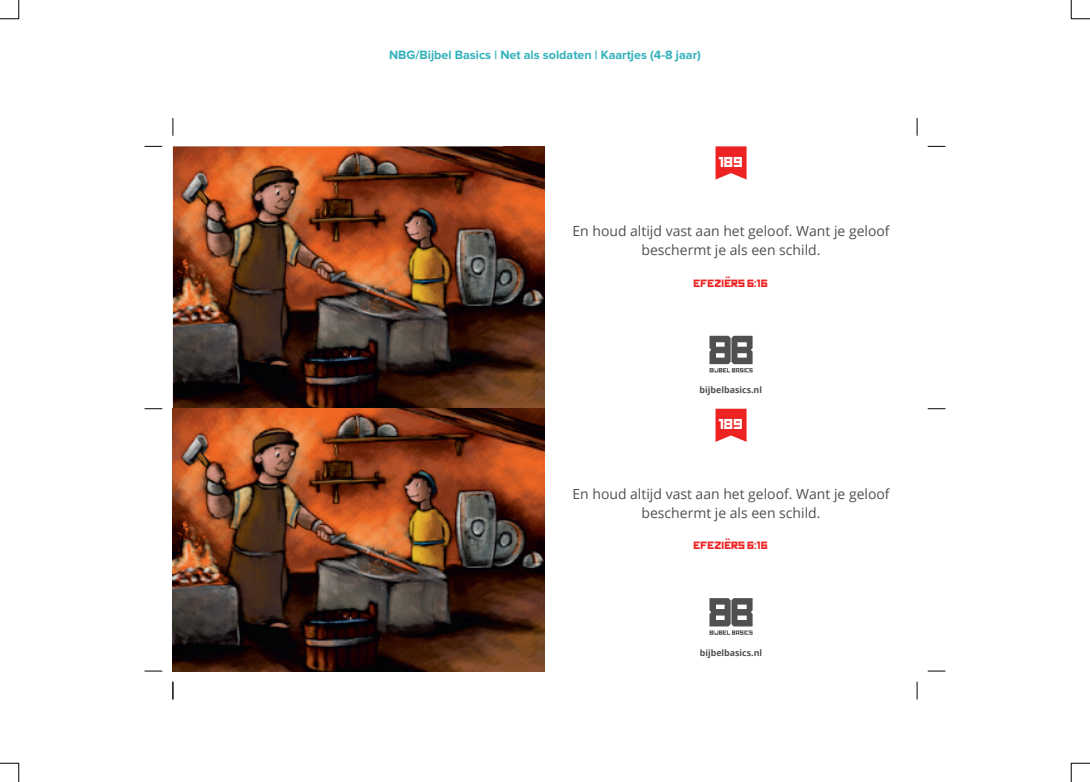
<style>
.page{position:relative;width:1090px;height:782px;background:#fff}
.page>*{position:absolute;margin:0;border:0;box-sizing:border-box;transform-origin:0 0}
.t1{font:14px/19.1px "Open Sans";color:#4e5051;text-align:center}
.t2{font:13.62px "Kremlin";color:#fff}
.t3{font:700 12.5px "Proxima Nova";color:#33b2bb}
.t4{font:10px "Kremlin";color:#ed2323}
.t5{font:700 8.88px "Open Sans";color:#4e5051}
</style>
<div class="page">
<img style="left:173px;top:146px;width:372px;height:525px">
<svg style="left:715px;top:146px;width:31px;height:33px"></svg>
<svg style="left:709px;top:336px;width:44px;height:36px"></svg>
<img style="left:173px;top:409px;width:372px;height:1px">
<svg style="left:715px;top:409px;width:31px;height:33px"></svg>
<svg style="left:709px;top:598px;width:44px;height:36px"></svg>
<svg style="left:145px;top:146px;width:17px;height:1px"></svg>
<svg style="left:927px;top:146px;width:18px;height:1px"></svg>
<svg style="left:145px;top:408px;width:17px;height:1px"></svg>
<svg style="left:927px;top:408px;width:18px;height:2px"></svg>
<svg style="left:145px;top:671px;width:17px;height:1px"></svg>
<svg style="left:927px;top:671px;width:18px;height:1px"></svg>
<svg style="left:173px;top:118px;width:1px;height:18px"></svg>
<svg style="left:173px;top:681px;width:1px;height:18px"></svg>
<svg style="left:917px;top:118px;width:1px;height:18px"></svg>
<svg style="left:917px;top:681px;width:1px;height:18px"></svg>
<svg style="left:0;top:0;width:20px;height:20px"></svg>
<svg style="left:0;top:762px;width:20px;height:20px"></svg>
<svg style="left:1070px;top:0;width:20px;height:20px"></svg>
<svg style="left:1070px;top:762px;width:20px;height:20px"></svg>
<p class="t3" style="left:389px;top:49px;width:313px">NBG/Bijbel Basics | Net als soldaten | Kaartjes (4-8 jaar)</p>
<p class="t2" style="left:719px;top:156px;width:26px">189</p>
<p class="t1" style="left:572px;top:221px;width:319px">En houd altijd vast aan het geloof. Want je geloof beschermt je als een schild.</p>
<p class="t4" style="left:694px;top:279px;width:76px">EFEZIERS 6:16</p>
<p class="t4" style="left:726px;top:270px;width:6px">..</p>
<p class="t5" style="left:700px;top:384px;width:64px">bijbelbasics.nl</p>
<p class="t2" style="left:719px;top:419px;width:26px">189</p>
<p class="t1" style="left:572px;top:483px;width:319px">En houd altijd vast aan het geloof. Want je geloof beschermt je als een schild.</p>
<p class="t4" style="left:694px;top:541px;width:76px">EFEZIERS 6:16</p>
<p class="t4" style="left:726px;top:532px;width:6px">..</p>
<p class="t5" style="left:700px;top:646px;width:64px">bijbelbasics.nl</p>
</div>
